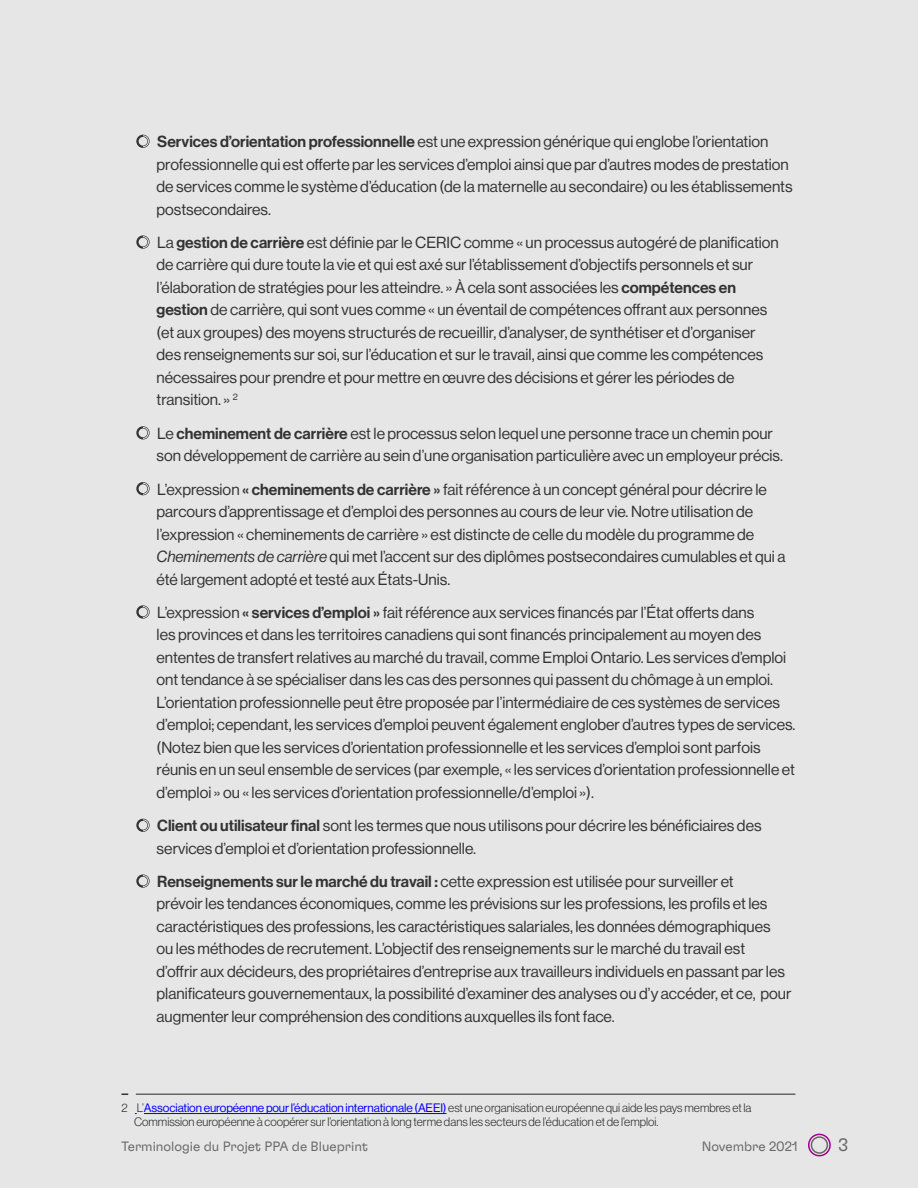
<style>
.page{position:relative;width:918px;height:1188px;background:#e6e6e6}
.page>*{position:absolute;margin:0;border:0;box-sizing:border-box;transform-origin:0 0}
.t1{font:300 18px "GT Flexa";color:#666}
.Body_Bullet{font:15.75px/22.5px "N Haas Grotesk DS Pro 55 Rg";color:#333}
.t2{font:300 13.5px "GT Flexa";color:#666}
.footnote{font:12px/14.4px "N Haas Grotesk DS Pro 45 Lt";color:#333}
.s1{font-family:"N Haas Grotesk DS Pro 65 Md"}
.s2{font-family:"N Haas Grotesk DS Pro 56 It"}
.s3{font-family:"N Haas Grotesk DS Pro 55 Rg";color:#00f}
</style>
<div class="page">
<div style="left:808px;top:1134px;width:23px;height:22px;border:2px solid #a30093;border-radius:50%"></div>
<div style="left:811px;top:1136px;width:17px;height:18px;border:2px solid #666;border-radius:50%"></div>
<div style="left:136px;top:135px;width:14px;height:13px;border:2px solid #333;border-radius:50%"></div>
<svg style="left:143px;top:135px;width:6px;height:12px"></svg>
<div style="left:136px;top:235px;width:14px;height:14px;border:2px solid #333;border-radius:50%"></div>
<svg style="left:143px;top:236px;width:6px;height:12px"></svg>
<div style="left:136px;top:426px;width:14px;height:14px;border:2px solid #333;border-radius:50%"></div>
<svg style="left:143px;top:427px;width:6px;height:12px"></svg>
<div style="left:136px;top:482px;width:14px;height:13px;border:2px solid #333;border-radius:50%"></div>
<svg style="left:143px;top:483px;width:6px;height:12px"></svg>
<div style="left:136px;top:605px;width:14px;height:14px;border:2px solid #333;border-radius:50%"></div>
<svg style="left:143px;top:606px;width:6px;height:12px"></svg>
<div style="left:136px;top:819px;width:14px;height:13px;border:2px solid #333;border-radius:50%"></div>
<svg style="left:143px;top:819px;width:6px;height:12px"></svg>
<div style="left:136px;top:874px;width:14px;height:14px;border:2px solid #333;border-radius:50%"></div>
<svg style="left:143px;top:875px;width:6px;height:12px"></svg>
<hr style="left:144px;top:1113px;width:302px;height:1px;background:#00f">
<hr style="left:136px;top:1094px;width:659px;height:1px;background:#666">
<p class="Body_Bullet" style="left:157px;top:130px;width:637px"><span class="s1">Services d’orientation professionnelle</span> est une expression générique qui englobe l’orientation professionnelle qui est offerte par les services d’emploi ainsi que par d’autres modes de prestation de services comme le système d’éducation (de la maternelle au secondaire) ou les établissements postsecondaires.</p>
<p class="Body_Bullet" style="left:157px;top:231px;width:624px">La <span class="s1">gestion de carrière</span> est définie par le CERIC comme « un processus autogéré de planification de carrière qui dure toute la vie et qui est axé sur l’établissement d’objectifs personnels et sur l’élaboration de stratégies pour les atteindre. » À cela sont associées les <span class="s1">compétences en gestion</span> de carrière, qui sont vues comme « un éventail de compétences offrant aux personnes (et aux groupes) des moyens structurés de recueillir, d’analyser, de synthétiser et d’organiser des renseignements sur soi, sur l’éducation et sur le travail, ainsi que comme les compétences nécessaires pour prendre et pour mettre en œuvre des décisions et gérer les périodes de transition. » <sup>2</sup></p>
<p class="Body_Bullet" style="left:157px;top:422px;width:628px">Le <span class="s1">cheminement de carrière</span> est le processus selon lequel une personne trace un chemin pour son développement de carrière au sein d’une organisation particulière avec un employeur précis.</p>
<p class="Body_Bullet" style="left:157px;top:478px;width:630px">L’expression <span class="s1">« cheminements de carrière »</span> fait référence à un concept général pour décrire le parcours d’apprentissage et d’emploi des personnes au cours de leur vie. Notre utilisation de l’expression « cheminements de carrière » est distincte de celle du modèle du programme de <span class="s2">Cheminements de carrière</span> qui met l’accent sur des diplômes postsecondaires cumulables et qui a été largement adopté et testé aux États-Unis.</p>
<p class="Body_Bullet" style="left:157px;top:601px;width:640px">L’expression <span class="s1">« services d’emploi »</span> fait référence aux services financés par l’État offerts dans<br>les provinces et dans les territoires canadiens qui sont financés principalement au moyen des ententes de transfert relatives au marché du travail, comme Emploi Ontario. Les services d’emploi ont tendance à se spécialiser dans les cas des personnes qui passent du chômage à un emploi.<br>L’orientation professionnelle peut être proposée par l’intermédiaire de ces systèmes de services d’emploi; cependant, les services d’emploi peuvent également englober d’autres types de services. (Notez bien que les services d’orientation professionnelle et les services d’emploi sont parfois réunis en un seul ensemble de services (par exemple, « les services d’orientation professionnelle et d’emploi » ou « les services d’orientation professionnelle/d’emploi »).</p>
<p class="Body_Bullet" style="left:157px;top:814px;width:606px"><span class="s1">Client ou utilisateur final</span> sont les termes que nous utilisons pour décrire les bénéficiaires des services d’emploi et d’orientation professionnelle.</p>
<p class="Body_Bullet" style="left:157px;top:870px;width:636px"><span class="s1">Renseignements sur le marché du travail :</span> cette expression est utilisée pour surveiller et<br>prévoir les tendances économiques, comme les prévisions sur les professions, les profils et les caractéristiques des professions, les caractéristiques salariales, les données démographiques<br>ou les méthodes de recrutement. L’objectif des renseignements sur le marché du travail est<br>d’offrir aux décideurs, des propriétaires d’entreprise aux travailleurs individuels en passant par les planificateurs gouvernementaux, la possibilité d’examiner des analyses ou d’y accéder, et ce, pour augmenter leur compréhension des conditions auxquelles ils font face.</p>
<p class="footnote" style="left:134px;top:1101px;width:619px;text-indent:-13px">2 L’<span class="s3">Association européenne pour l’éducation internationale (AEEI)</span> est une organisation européenne qui aide les pays membres et la<br>Commission européenne à coopérer sur l’orientation à long terme dans les secteurs de l’éducation et de l’emploi.</p>
<p class="t2" style="left:121px;top:1138px;width:248px">Terminologie du Projet PPA de Blueprint</p>
<p class="t2" style="left:702px;top:1138px;width:98px">Novembre 2021</p>
<p class="t1" style="left:839px;top:1134px;width:11px">3</p>
</div>
